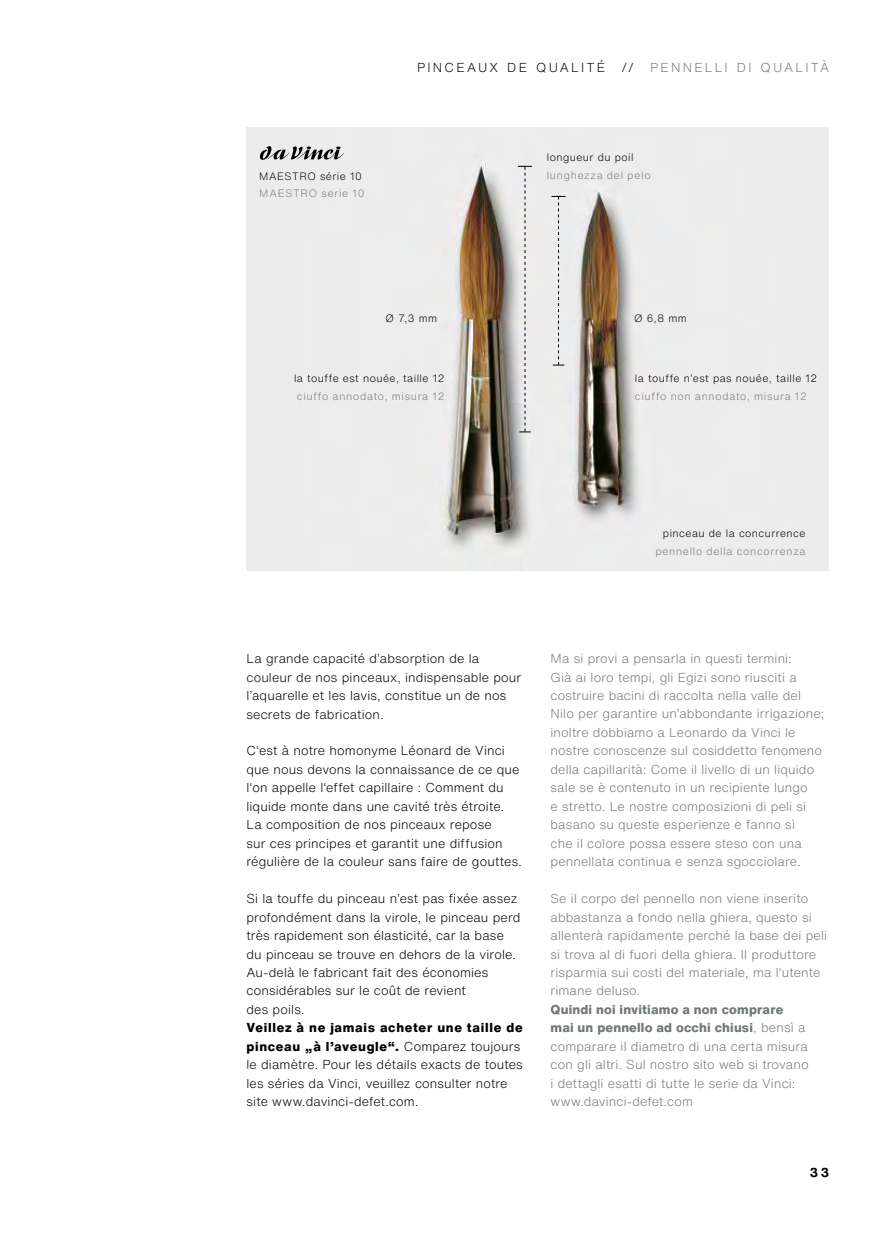
<style>
.page{position:relative;width:893px;height:1234px;background:#fff}
.page>*{position:absolute;margin:0;border:0;box-sizing:border-box;transform-origin:0 0}
.t1{font:300 12.75px/18.5px "Helvetica Now Text";letter-spacing:.01em;color:#72787a}
.t2{font:300 12.75px/18.5px "Helvetica Now Text";letter-spacing:.01em;color:#000}
.t3{font:300 12.75px "Helvetica Now Text";letter-spacing:.17em;color:#000}
.t4{font:300 12.75px "Helvetica Now Text";letter-spacing:.17em;color:#72787a}
.t5{font:700 12.75px "Helvetica Now Text";color:#000}
.t6{font:300 10.5px "Helvetica Now Text";letter-spacing:.045em;color:#000}
.t7{font:300 10.5px "Helvetica Now Text";letter-spacing:.07em;color:#7c7b7b}
.s1{font-weight:800}
</style>
<div class="page">
<img style="left:246px;top:128px;width:582px;height:442px">
<svg style="left:260px;top:145px;width:84px;height:15px"></svg>
<svg style="left:518px;top:166px;width:14px;height:266px;background:#e1e1e1"></svg>
<div style="left:551px;top:196px;width:15px;height:169px;background:#ececec"></div>
<p class="t6" style="left:259px;top:168px;width:104px">MAESTRO série 10</p>
<p class="t7" style="left:259px;top:186px;width:107px">MAESTRO serie 10</p>
<p class="t3" style="left:417px;top:58px;width:190px">PINCEAUX DE QUALITÉ</p>
<p class="t2" style="left:621px;top:57px;width:14px">//</p>
<p class="t4" style="left:650px;top:58px;width:181px">PENNELLI DI QUALITÀ</p>
<p class="t6" style="left:547px;top:149px;width:88px">longueur du poil</p>
<p class="t7" style="left:547px;top:167px;width:105px">lunghezza del pelo</p>
<p class="t6" style="left:386px;top:310px;width:53px">Ø 7,3 mm</p>
<p class="t6" style="left:634px;top:310px;width:54px">Ø 6,8 mm</p>
<p class="t6" style="left:294px;top:370px;width:152px">la touffe est nouée, taille 12</p>
<p class="t7" style="left:297px;top:388px;width:149px">ciuffo annodato, misura 12</p>
<p class="t6" style="left:635px;top:370px;width:184px">la touffe n’est pas nouée, taille 12</p>
<p class="t7" style="left:635px;top:388px;width:173px">ciuffo non annodato, misura 12</p>
<p class="t6" style="left:663px;top:525px;width:144px">pinceau de la concurrence</p>
<p class="t7" style="left:655px;top:543px;width:152px">pennello della concorrenza</p>
<p class="t2" style="left:246px;top:648px;width:276px">La grande capacité d’absorption de la couleur de nos pinceaux, indispensable pour l’aquarelle et les lavis, constitue un de nos secrets de fabrication.</p>
<p class="t2" style="left:246px;top:741px;width:277px">C‘est à notre homonyme Léonard de Vinci que nous devons la connaissance de ce que l‘on appelle l‘effet capillaire : Comment du liquide monte dans une cavité très étroite.<br>La composition de nos pinceaux repose<br>sur ces principes et garantit une diffusion régulière de la couleur sans faire de gouttes.</p>
<p class="t2" style="left:246px;top:888px;width:276px">Si la touffe du pinceau n’est pas fixée assez profondément dans la virole, le pinceau perd très rapidement son élasticité, car la base du pinceau se trouve en dehors de la virole.<br>Au-delà le fabricant fait des économies considérables sur le coût de revient<br>des poils.</p>
<p class="t2" style="left:246px;top:1017px;width:278px"><span class="s1">Veillez à ne jamais acheter une taille de pinceau „à l’aveugle“.</span> Comparez toujours le diamètre. Pour les détails exacts de toutes les séries da Vinci, veuillez consulter notre site www.davinci-defet.com.</p>
<p class="t1" style="left:550px;top:648px;width:275px">Ma si provi a pensarla in questi termini:<br>Già ai loro tempi, gli Egizi sono riusciti a costruire bacini di raccolta nella valle del Nilo per garantire un’abbondante irrigazione; inoltre dobbiamo a Leonardo da Vinci le nostre conoscenze sul cosiddetto fenomeno della capillarità: Come il livello di un liquido sale se è contenuto in un recipiente lungo<br>e stretto. Le nostre composizioni di peli si basano su queste esperienze e fanno sì<br>che il colore possa essere steso con una pennellata continua e senza sgocciolare.</p>
<p class="t1" style="left:550px;top:888px;width:278px">Se il corpo del pennello non viene inserito abbastanza a fondo nella ghiera, questo si allenterà rapidamente perché la base dei peli si trova al di fuori della ghiera. Il produttore risparmia sui costi del materiale, ma l‘utente rimane deluso.</p>
<p class="t1" style="left:550px;top:999px;width:260px"><span class="s1">Quindi noi invitiamo a non comprare mai un pennello ad occhi chiusi</span>, bensì a comparare il diametro di una certa misura con gli altri. Sul nostro sito web si trovano i dettagli esatti di tutte le serie da Vinci: www.davinci-defet.com</p>
<p class="t5" style="left:810px;top:1162px;width:21px">33</p>
</div>
